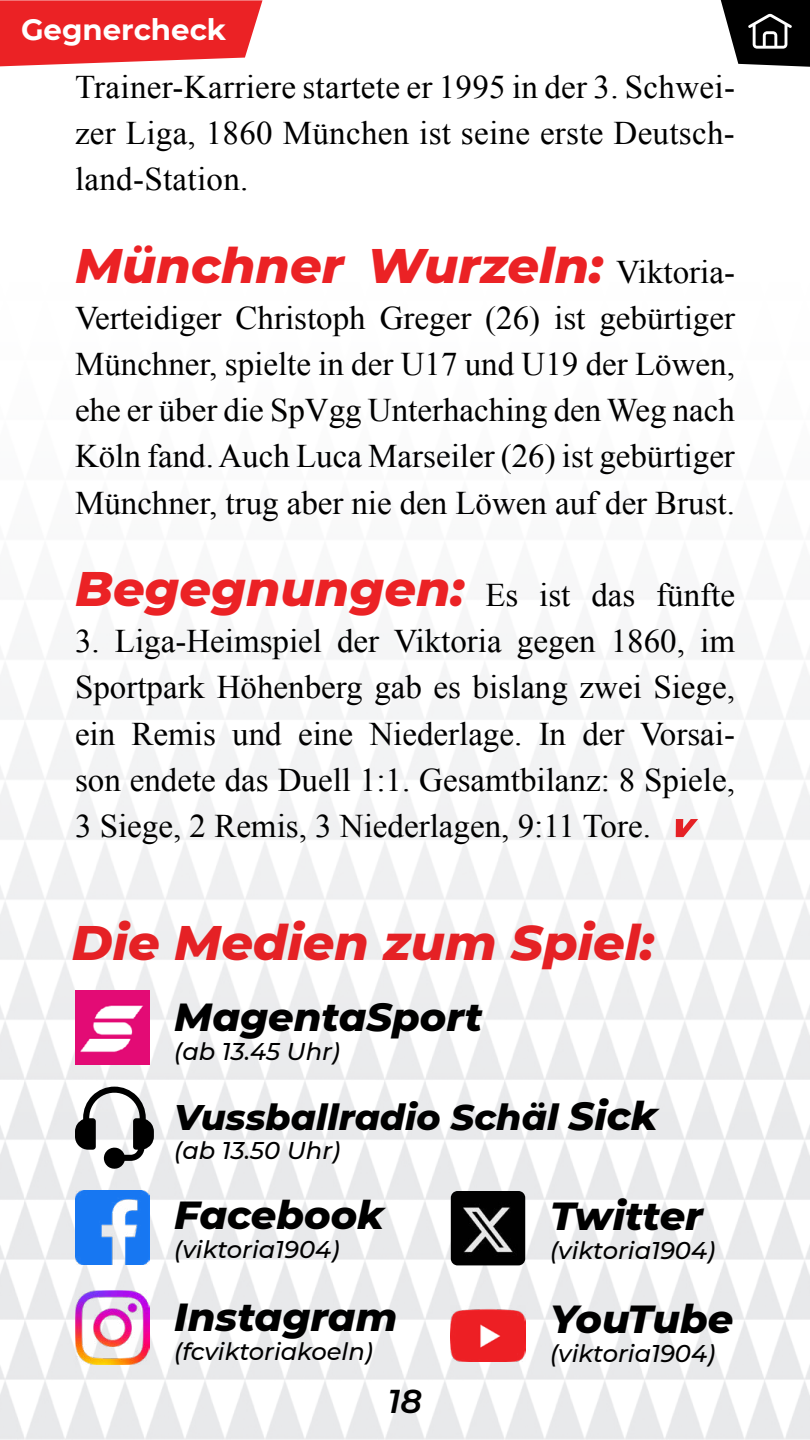
<style>
.page{position:relative;width:810px;height:1440px;background:#fff}
.page>*{position:absolute;margin:0;border:0;box-sizing:border-box;transform-origin:0 0}
.t1{font:italic 800 49.5px "Montserrat";color:#eb2225}
.t2{font:italic 800 49.5px "Montserrat";color:#e52125}
.t3{font:italic 800 39.97px "Montserrat";color:#000}
.t4{font:italic 800 36.3px "Montserrat";color:#000}
.t5{font:33px/46.2px "Times New Roman";color:#000;text-align:justify}
.t6{font:italic 600 33px "Montserrat";color:#000}
.t7{font:700 29.25px "Montserrat";color:#fff}
.t8{font:italic 500 24.22px "Montserrat";color:#000}
.s1{font-family:"Times New Roman";font-weight:400;font-style:normal;font-size:33px;color:#000}
.s2{font-family:"Montserrat";font-weight:800;font-style:italic;font-size:49.5px;color:#eb2225}
.s3{font-size:39.97px}
</style>
<div class="page">
<img style="left:0;top:656px;width:810px;height:784px">
<svg style="left:0;top:0;width:262px;height:66px;background:#ec373a"></svg>
<svg style="left:676px;top:819px;width:22px;height:18px"></svg>
<img style="left:75px;top:1190px;width:74px;height:75px">
<img style="left:75px;top:990px;width:74px;height:75px">
<img style="left:75px;top:1290px;width:74px;height:75px">
<img style="left:451px;top:1305px;width:74px;height:56px">
<svg style="left:75px;top:1087px;width:79px;height:82px"></svg>
<img style="left:451px;top:1191px;width:74px;height:74px">
<svg style="left:721px;top:0;width:89px;height:67px"></svg>
<p class="t7" style="left:21px;top:9px;width:207px">Gegnercheck</p>
<p class="t5" style="left:75px;top:63px;width:662px">Trainer-Karriere startete er 1995 in der 3. Schwei&shy;zer Liga, 1860 München ist seine erste Deutsch&shy;land-Station.</p>
<h1 class="t1" style="left:75px;top:229px;width:662px">Münchner Wurzeln: <span class="s1">Viktoria-</span></h1>
<p class="t5" style="left:75px;top:294px;width:662px">Verteidiger Christoph Greger (26) ist gebürtiger Münchner, spielte in der U17 und U19 der Löwen, ehe er über die SpVgg Unterhaching den Weg nach Köln fand. Auch Luca Marseiler (26) ist gebürtiger Münchner, trug aber nie den Löwen auf der Brust.</p>
<p class="t5" style="left:75px;top:571px;width:662px"><span class="s2">Begegnungen:</span> Es ist das fünfte</p>
<p class="t5" style="left:75px;top:618px;width:662px">3. Liga-Heimspiel der Viktoria gegen 1860, im Sportpark Höhenberg gab es bislang zwei Siege, ein Remis und eine Niederlage. In der Vorsai&shy;son endete das Duell 1:1. Gesamtbilanz: 8 Spiele, 3 Siege, 2 Remis, 3 Niederlagen, 9:11 Tore.</p>
<h1 class="t2" style="left:72px;top:906px;width:584px">Die Medien zum Spiel:</h1>
<p class="t3" style="left:174px;top:987px;width:310px">MagentaSport</p>
<p class="t8" style="left:174px;top:1034px;width:167px">(ab 13.45 Uhr)</p>
<p class="t4" style="left:174px;top:1091px;width:485px">Vussballradio Schäl <span class="s3">Sick</span></p>
<p class="t8" style="left:174px;top:1134px;width:167px">(ab 13.50 Uhr)</p>
<p class="t3" style="left:174px;top:1186px;width:211px">Facebook</p>
<p class="t8" style="left:174px;top:1233px;width:167px">(viktoria1904)</p>
<p class="t3" style="left:174px;top:1287px;width:225px">Instagram</p>
<p class="t8" style="left:174px;top:1334px;width:200px">(fcviktoriakoeln)</p>
<p class="t6" style="left:388px;top:1378px;width:36px">18</p>
<p class="t3" style="left:550px;top:1186px;width:154px">Twitter</p>
<p class="t8" style="left:550px;top:1233px;width:167px">(viktoria1904)</p>
<p class="t3" style="left:550px;top:1290px;width:185px">YouTube</p>
<p class="t8" style="left:550px;top:1337px;width:167px">(viktoria1904)</p>
</div>
